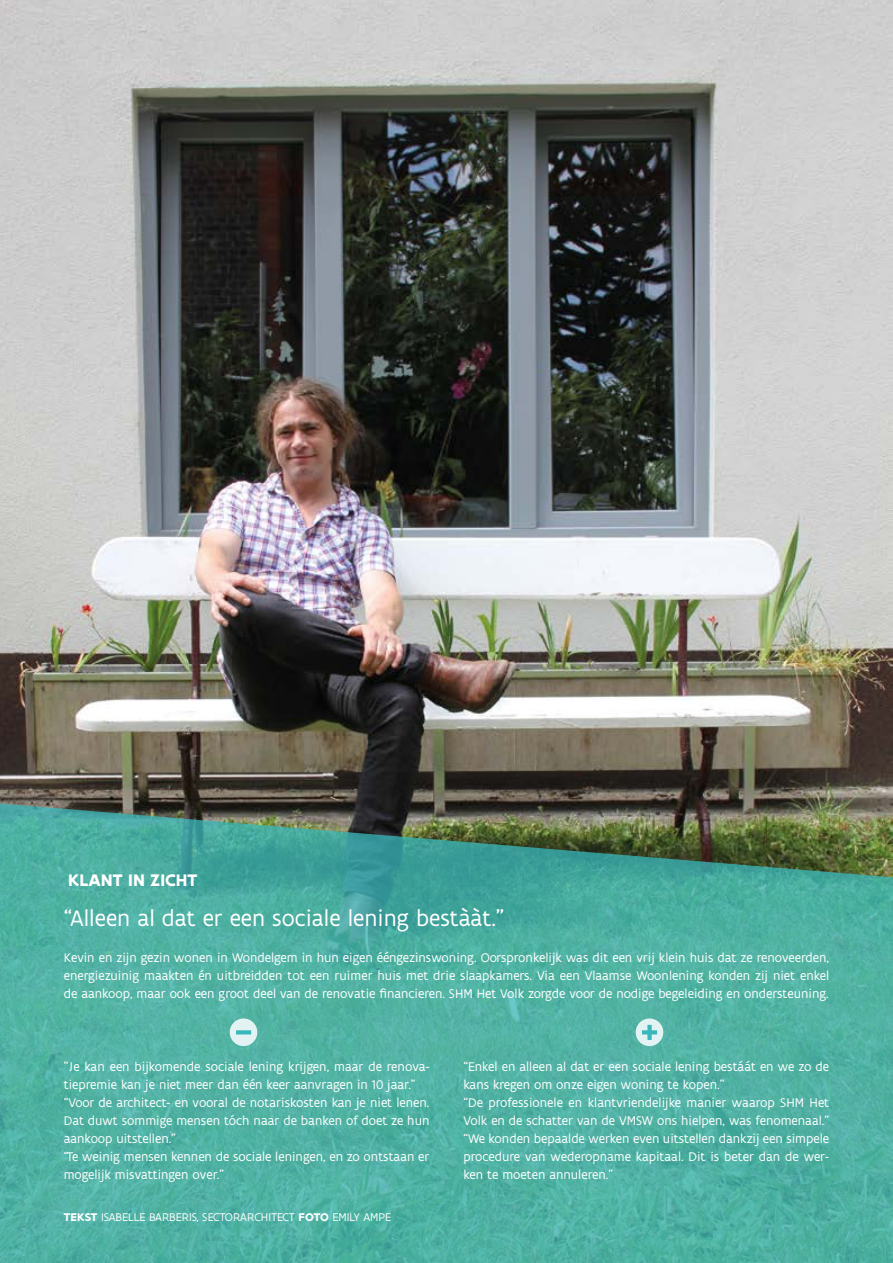
<style>
.page{position:relative;width:893px;height:1263px;background:#fff}
.page>*{position:absolute;margin:0;border:0;box-sizing:border-box;transform-origin:0 0}
.t1{font:24px "Flanders Art Sans";color:#fff}
.t2{font:700 18px "Flanders Art Sans";letter-spacing:.005em;color:#fff}
.t3{font:13.5px/18px "Flanders Art Sans";color:#fff}
.t4{font:12px "Flanders Art Sans";letter-spacing:.005em;color:#fff}
.s1{font-weight:700}
</style>
<div class="page">
<img style="left:0;top:0;width:893px;height:802px">
<svg style="left:0;top:802px;width:893px;height:461px;background:#4ea89a"></svg>
<div style="left:636px;top:1018px;width:27px;height:28px;background:#e3f2f3;border-radius:50%"></div>
<svg style="left:642px;top:1025px;width:15px;height:15px"></svg>
<div style="left:230px;top:1018px;width:27px;height:28px;background:#e3f2f3;border-radius:50%"></div>
<svg style="left:236px;top:1030px;width:15px;height:4px"></svg>
<h2 class="t2" style="left:68px;top:868px;width:131px">KLANT IN ZICHT</h2>
<h1 class="t1" style="left:64px;top:903px;width:442px">“Alleen al dat er een sociale lening bestààt.”</h1>
<p class="t3" style="left:64px;top:949px;width:767px;text-align:justify">Kevin en zijn gezin wonen in Wondelgem in hun eigen ééngezinswoning. Oorspronkelijk was dit een vrij klein huis dat ze renoveerden, energiezuinig maakten én uitbreidden tot een ruimer huis met drie slaapkamers. Via een Vlaamse Woonlening konden zij niet enkel de aankoop, maar ook een groot deel van de renovatie financieren. SHM Het Volk zorgde voor de nodige begeleiding en ondersteuning.</p>
<p class="t3" style="left:64px;top:1058px;width:367px">"Je kan een bijkomende sociale lening krijgen, maar de renova&shy;tiepremie kan je niet meer dan één keer aanvragen in 10 jaar.” “Voor de architect- en vooral de notariskosten kan je niet lenen.<br>Dat duwt sommige mensen tóch naar de banken of doet ze hun aankoop uitstellen.”<br>“Te weinig mensen kennen de sociale leningen, en zo ontstaan er mogelijk misvattingen over.”</p>
<p class="t3" style="left:463px;top:1058px;width:367px">“Enkel en alleen al dat er een sociale lening bestáát en we zo de kans kregen om onze eigen woning te kopen.”<br>“De professionele en klantvriendelijke manier waarop SHM Het Volk en de schatter van de VMSW ons hielpen, was fenomenaal.” “We konden bepaalde werken even uitstellen dankzij een simpele procedure van wederopname kapitaal. Dit is beter dan de wer&shy;ken te moeten annuleren.”</p>
<p class="t4" style="left:64px;top:1210px;width:329px"><span class="s1">TEKST</span> ISABELLE BARBERIS, SECTORARCHITECT <span class="s1">FOTO</span> EMILY AMPE</p>
</div>
